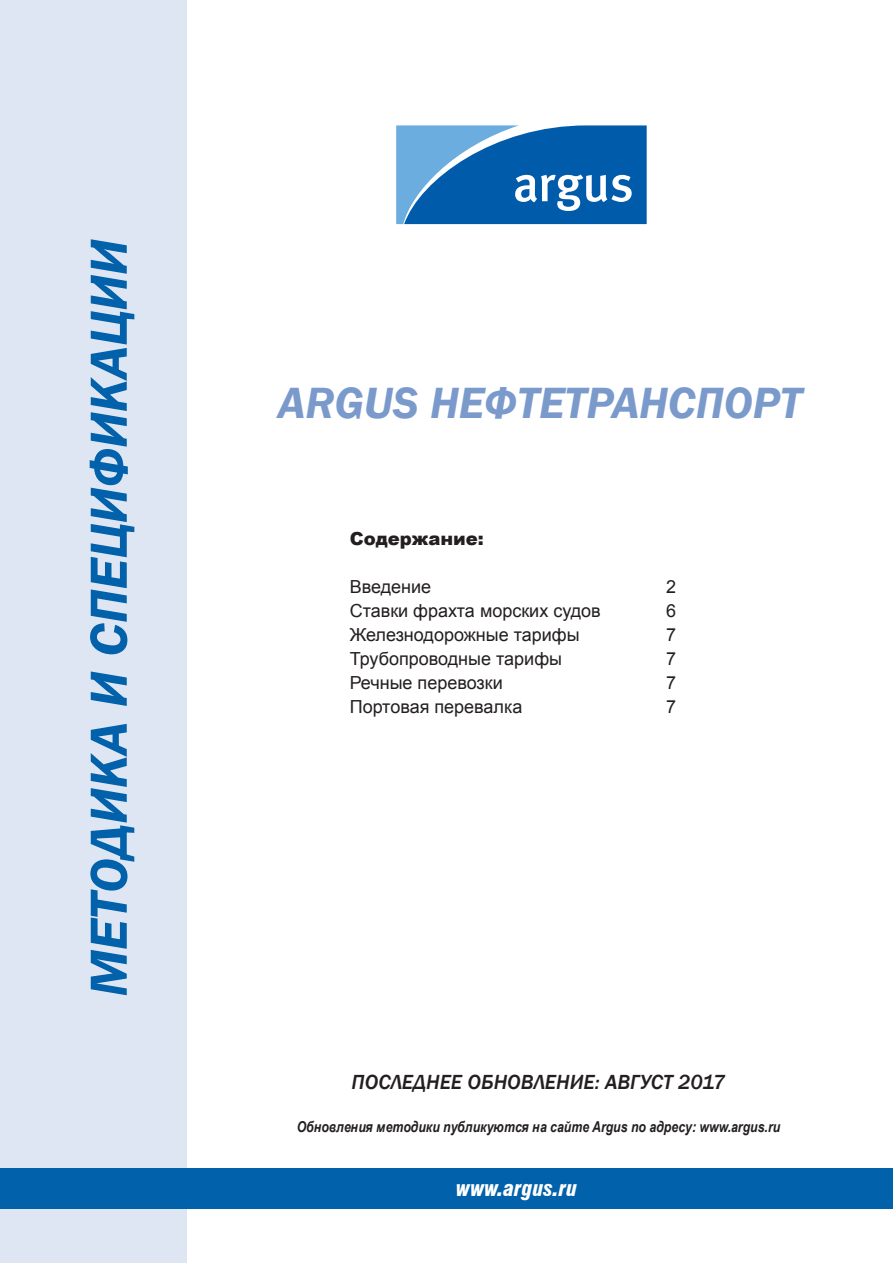
<style>
.page{position:relative;width:893px;height:1263px;background:#fff}
.page>*{position:absolute;margin:0;border:0;box-sizing:border-box;transform-origin:0 0}
.t1{font:italic 600 54px "Franklin Gothic";letter-spacing:-.005em;color:#0161aa}
.t2{font:italic 600 45px "Franklin Gothic";color:#7b9acc}
.t3{font:italic 500 21px "Franklin Gothic";color:#231f20}
.t4{font:italic 900 condensed 21px "Swiss 721 BT";color:#fff}
.t5{font:18px "Arial";color:#231f20}
.t6{font:900 18px "Arial";color:#231f20}
.t7{font:italic 700 15px "Arial Narrow";color:#231f20}
</style>
<div class="page">
<div style="left:0;top:0;width:186px;height:1263px;background:#dfe6f3"></div>
<div style="left:0;top:1168px;width:893px;height:41px;background:#0161aa"></div>
<svg style="left:396px;top:125px;width:251px;height:99px;background:#317dbe"></svg>
<h1 class="t1" style="left:74px;top:996px;width:759px;rotate:-90deg">МЕТОДИКА И СПЕЦИФИКАЦИИ</h1>
<h2 class="t2" style="left:278px;top:374px;width:526px">ARGUS НЕФТЕТРАНСПОРТ</h2>
<p class="t6" style="left:350px;top:526px;width:136px">Содержание:</p>
<p class="t5" style="left:350px;top:575px;width:83px">Введение</p>
<p class="t5" style="left:666px;top:575px;width:12px">2</p>
<p class="t5" style="left:350px;top:599px;width:253px">Ставки фрахта морских судов</p>
<p class="t5" style="left:666px;top:599px;width:12px">6</p>
<p class="t5" style="left:350px;top:623px;width:231px">Железнодорожные тарифы</p>
<p class="t5" style="left:666px;top:623px;width:12px">7</p>
<p class="t5" style="left:350px;top:647px;width:214px">Трубопроводные тарифы</p>
<p class="t5" style="left:666px;top:647px;width:12px">7</p>
<p class="t5" style="left:350px;top:671px;width:155px">Речные перевозки</p>
<p class="t5" style="left:666px;top:671px;width:12px">7</p>
<p class="t5" style="left:350px;top:695px;width:174px">Портовая перевалка</p>
<p class="t5" style="left:666px;top:695px;width:12px">7</p>
<p class="t3" style="left:352px;top:1069px;width:375px">последнее обновление: АВГУСТ 2017</p>
<p class="t7" style="left:297px;top:1115px;width:485px">Обновления методики публикуются на сайте Argus по адресу: www.argus.ru</p>
<p class="t4" style="left:456px;top:1176px;width:123px">www.argus.ru</p>
</div>
